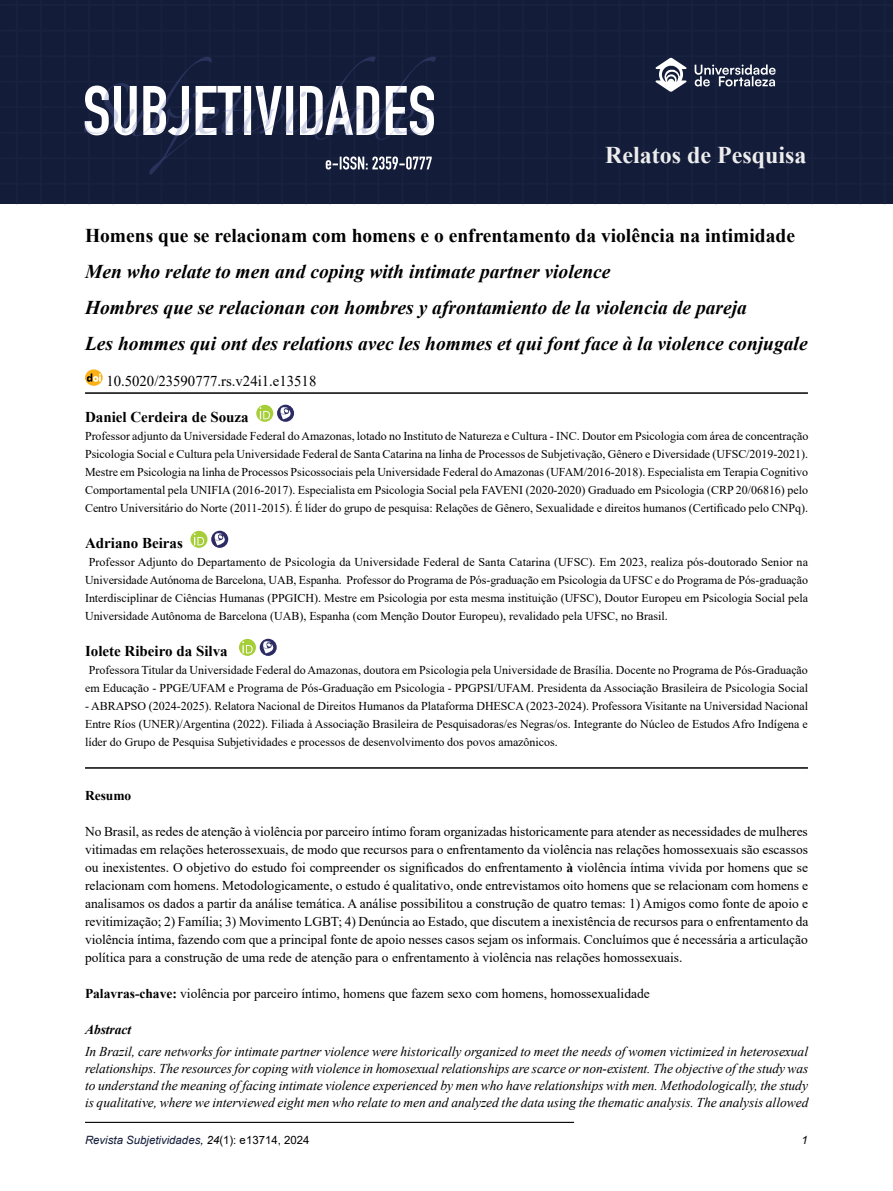
<style>
.page{position:relative;width:893px;height:1191px;background:#fff}
.page>*{position:absolute;margin:0;border:0;box-sizing:border-box;transform-origin:0 0}
.t1{font:700 24px "Times New Roman";color:#ededed}
.t2{font:italic 700 19.5px/36px "Times New Roman";color:#000}
.t3{font:700 19.5px "Times New Roman";color:#000}
.t4{font:700 15px "Times New Roman";color:#000}
.t5{font:15px "Times New Roman";color:#000}
.t6{font:13.5px/18px "Times New Roman";color:#000;text-align:justify}
.t7{font:italic 13.5px/17.2px "Times New Roman";letter-spacing:-.005em;color:#000;text-align:justify}
.t8{font:italic 700 13.5px "Times New Roman";letter-spacing:-.005em;color:#000}
.t9{font:700 13.5px "Times New Roman";color:#000}
.t10{font:12px/18px "Times New Roman";color:#000;text-align:justify}
.t11{font:italic 11.4px "Arial";color:#131c39}
.t12{font:italic 11.4px "Arial";color:#000}
.s1{font-weight:700}
.s2{color:#000}
.s3{font-style:normal;color:#000}
</style>
<div class="page">
<div style="left:0;top:0;width:893px;height:204px;background:#131c39"></div>
<hr style="left:85px;top:1121px;width:489px;height:2px;background:#000">
<svg style="left:655px;top:57px;width:32px;height:35px"></svg>
<svg style="left:695px;top:64px;width:81px;height:22px;background:#5f6578"></svg>
<svg style="left:84px;top:57px;width:352px;height:118px"></svg>
<hr style="left:85px;top:392px;width:723px;height:2px;background:#000">
<hr style="left:85px;top:767px;width:723px;height:1px;background:#000">
<svg style="left:85px;top:369px;width:18px;height:17px"></svg>
<svg style="left:87px;top:373px;width:14px;height:9px"></svg>
<svg style="left:256px;top:405px;width:17px;height:17px"></svg>
<svg style="left:260px;top:407px;width:10px;height:12px"></svg>
<svg style="left:277px;top:405px;width:17px;height:17px"></svg>
<svg style="left:278px;top:404px;width:17px;height:15px"></svg>
<svg style="left:190px;top:531px;width:17px;height:17px"></svg>
<svg style="left:194px;top:533px;width:10px;height:12px"></svg>
<svg style="left:211px;top:531px;width:17px;height:17px"></svg>
<svg style="left:212px;top:530px;width:17px;height:15px"></svg>
<svg style="left:239px;top:639px;width:17px;height:17px"></svg>
<svg style="left:242px;top:641px;width:11px;height:12px"></svg>
<svg style="left:260px;top:639px;width:17px;height:17px"></svg>
<svg style="left:261px;top:638px;width:16px;height:15px"></svg>
<h1 class="t1" style="left:605px;top:138px;width:203px">Relatos de Pesquisa</h1>
<h2 class="t3" style="left:85px;top:221px;width:711px">Homens que se relacionam com homens e o enfrentamento da violência na intimidade</h2>
<h2 class="t2" style="left:85px;top:253px;width:724px">Men who relate to men and coping with intimate partner violence<br>Hombres que se relacionan con hombres y afrontamiento de la violencia de pareja<br>Les hommes qui ont des relations avec les hommes et qui font face à la violence conjugale</h2>
<p class="t5" style="left:106px;top:370px;width:212px">10.5020/23590777.rs.v24i1.e13518</p>
<p class="t4" style="left:85px;top:406px;width:165px">Daniel Cerdeira de Souza</p>
<p class="t10" style="left:85px;top:426px;width:725px">Professor adjunto da Universidade Federal do Amazonas, lotado no Instituto de Natureza e Cultura - INC. Doutor em Psicologia com área de concentração Psicologia Social e Cultura pela Universidade Federal de Santa Catarina na linha de Processos de Subjetivação, Gênero e Diversidade (UFSC/2019-2021).<br>Mestre em Psicologia na linha de Processos Psicossociais pela Universidade Federal do Amazonas (UFAM/2016-2018). Especialista em Terapia Cognitivo Comportamental pela UNIFIA (2016-2017). Especialista em Psicologia Social pela FAVENI (2020-2020) Graduado em Psicologia (CRP 20/06816) pelo Centro Universitário do Norte (2011-2015). É líder do grupo de pesquisa: Relações de Gênero, Sexualidade e direitos humanos (Certificado pelo CNPq).</p>
<p class="t4" style="left:85px;top:532px;width:99px">Adriano Beiras</p>
<p class="t10" style="left:85px;top:552px;width:724px;text-indent:4px">Professor Adjunto do Departamento de Psicologia da Universidade Federal de Santa Catarina (UFSC). Em 2023, realiza pós-doutorado Senior na Universidade Autónoma de Barcelona, UAB, Espanha. Professor do Programa de Pós-graduação em Psicologia da UFSC e do Programa de Pós-graduação Interdisciplinar de Ciências Humanas (PPGICH). Mestre em Psicologia por esta mesma instituição (UFSC), Doutor Europeu em Psicologia Social pela Universidade Autônoma de Barcelona (UAB), Espanha (com Menção Doutor Europeu), revalidado pela UFSC, no Brasil.</p>
<p class="t4" style="left:85px;top:640px;width:144px">Iolete Ribeiro da Silva</p>
<p class="t10" style="left:85px;top:660px;width:724px;text-align:center">Professora Titular da Universidade Federal do Amazonas, doutora em Psicologia pela Universidade de Brasília. Docente no Programa de Pós-Graduação em Educação - PPGE/UFAM e Programa de Pós-Graduação em Psicologia - PPGPSI/UFAM. Presidenta da Associação Brasileira de Psicologia Social</p>
<p class="t10" style="left:85px;top:696px;width:724px">- ABRAPSO (2024-2025). Relatora Nacional de Direitos Humanos da Plataforma DHESCA (2023-2024). Professora Visitante na Universidad Nacional Entre Ríos (UNER)/Argentina (2022). Filiada à Associação Brasileira de Pesquisadoras/es Negras/os. Integrante do Núcleo de Estudos Afro Indígena e líder do Grupo de Pesquisa Subjetividades e processos de desenvolvimento dos povos amazônicos.</p>
<p class="t9" style="left:85px;top:785px;width:48px">Resumo</p>
<p class="t6" style="left:85px;top:822px;width:725px">No Brasil, as redes de atenção à violência por parceiro íntimo foram organizadas historicamente para atender as necessidades de mulheres vitimadas em relações heterossexuais, de modo que recursos para o enfrentamento da violência nas relações homossexuais são escassos ou inexistentes. O objetivo do estudo foi compreender os significados do enfrentamento <span class="s1">à</span> violência íntima vivida por homens que se relacionam com homens. Metodologicamente, o estudo é qualitativo, onde entrevistamos oito homens que se relacionam com homens e analisamos os dados a partir da análise temática. A análise possibilitou a construção de quatro temas: 1) Amigos como fonte de apoio e revitimização; 2) Família; 3) Movimento LGBT; 4) Denúncia ao Estado, que discutem a inexistência de recursos para o enfrentamento da violência íntima, fazendo com que a principal fonte de apoio nesses casos sejam os informais. Concluímos que é necessária a articulação política para a construção de uma rede de atenção para o enfrentamento à violência nas relações homossexuais.</p>
<p class="t6" style="left:85px;top:984px;width:566px"><span class="s1">Palavras-chave:</span> violência por parceiro íntimo, homens que fazem sexo com homens, homossexualidade</p>
<p class="t8" style="left:85px;top:1020px;width:48px">Abstract</p>
<p class="t7" style="left:85px;top:1042px;width:725px">In Brazil, care networks for intimate partner violence were historically organized to meet the needs of women victimized in heterosexual relationships. The resources for coping with violence in homosexual relationships are scarce or non-existent. The objective of the study was to understand the meaning of facing intimate violence experienced by men who have relationships with men. Methodologically, the study is qualitative, where we interviewed eight men who relate to men and analyzed the data using the thematic analysis. The analysis allowed</p>
<p class="t11" style="left:85px;top:1132px;width:226px">Revista Subjetividades<span class="s2">, 24</span><span class="s3">(1): e13714, 2024</span></p>
<p class="t12" style="left:802px;top:1132px;width:8px">1</p>
</div>
